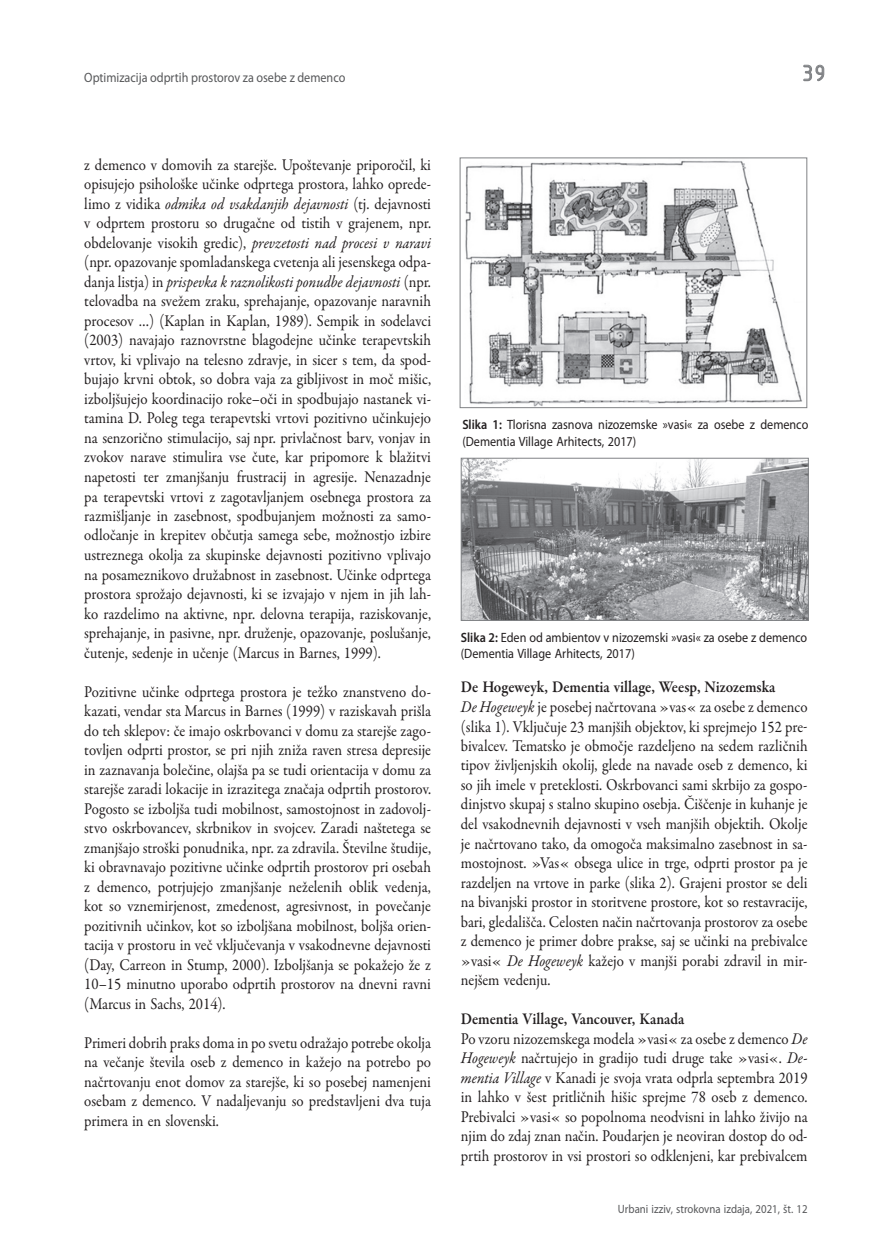
<style>
.page{position:relative;width:894px;height:1260px;background:#fff}
.page>*{position:absolute;margin:0;border:0;box-sizing:border-box;transform-origin:0 0}
.t1{font:24px "ISOCTEUR";color:#808285}
.t2{font:16.5px/19.5px "Garamond Premr Pro";color:#231f20;text-align:justify;scale:.9 1}
.t3{font:13.5px/16.5px "Myriad Pro";color:#231f20;scale:.9 1}
.t4{font:13.5px "Myriad Pro";color:#57585a;scale:.9 1}
.t5{font:12px "Myriad Pro";color:#57585a;scale:.9 1}
.s1{font-style:italic}
.s2{font-weight:600}
</style>
<div class="page">
<svg style="left:803px;top:64px;width:21px;height:18px"></svg>
<img style="left:465px;top:160px;width:338px;height:246px">
<div style="left:459px;top:158px;width:348px;height:250px;border:1px solid #808285"></div>
<img style="left:463px;top:460px;width:343px;height:159px">
<div style="left:461px;top:458px;width:347px;height:163px;border:1px solid #808285"></div>
<p class="t4" style="left:84px;top:70px;width:291px">Optimizacija odprtih prostorov za osebe z demenco</p>
<h1 class="t1" style="left:799px;top:57px;width:31px">39</h1>
<p class="t2" style="left:84px;top:155px;width:387px">z demenco v domovih za starejše. Upoštevanje priporočil, ki opisujejo psihološke učinke odprtega prostora, lahko oprede&shy;limo z vidika <span class="s1">odmika od vsakdanjih dejavnosti</span> (tj. dejavnosti v odprtem prostoru so drugačne od tistih v grajenem, npr. obdelovanje visokih gredic), <span class="s1">prevzetosti nad procesi v naravi </span>(npr. opazovanje spomladanskega cvetenja ali jesenskega odpa&shy;danja listja) in <span class="s1">prispevka k raznolikosti ponudbe dejavnosti</span> (npr. telovadba na svežem zraku, sprehajanje, opazovanje naravnih procesov …) (Kaplan in Kaplan, 1989). Sempik in sodelavci (2003) navajajo raznovrstne blagodejne učinke terapevtskih vrtov, ki vplivajo na telesno zdravje, in sicer s tem, da spod&shy;bujajo krvni obtok, so dobra vaja za gibljivost in moč mišic, izboljšujejo koordinacijo roke–oči in spodbujajo nastanek vi&shy;tamina D. Poleg tega terapevtski vrtovi pozitivno učinkujejo na senzorično stimulacijo, saj npr. privlačnost barv, vonjav in zvokov narave stimulira vse čute, kar pripomore k blažitvi napetosti ter zmanjšanju frustracij in agresije. Nenazadnje pa terapevtski vrtovi z zagotavljanjem osebnega prostora za razmišljanje in zasebnost, spodbujanjem možnosti za samo&shy;odločanje in krepitev občutja samega sebe, možnostjo izbire ustreznega okolja za skupinske dejavnosti pozitivno vplivajo na posameznikovo družabnost in zasebnost. Učinke odprtega prostora sprožajo dejavnosti, ki se izvajajo v njem in jih lah&shy;ko razdelimo na aktivne, npr. delovna terapija, raziskovanje, sprehajanje, in pasivne, npr. druženje, opazovanje, poslušanje, čutenje, sedenje in učenje (Marcus in Barnes, 1999).</p>
<p class="t2" style="left:84px;top:682px;width:387px">Pozitivne učinke odprtega prostora je težko znanstveno do&shy;kazati, vendar sta Marcus in Barnes (1999) v raziskavah prišla do teh sklepov: če imajo oskrbovanci v domu za starejše zago&shy;tovljen odprti prostor, se pri njih zniža raven stresa depresije in zaznavanja bolečine, olajša pa se tudi orientacija v domu za starejše zaradi lokacije in izrazitega značaja odprtih prostorov.<br>Pogosto se izboljša tudi mobilnost, samostojnost in zadovolj&shy;stvo oskrbovancev, skrbnikov in svojcev. Zaradi naštetega se zmanjšajo stroški ponudnika, npr. za zdravila. Številne študije, ki obravnavajo pozitivne učinke odprtih prostorov pri osebah z demenco, potrjujejo zmanjšanje neželenih oblik vedenja, kot so vznemirjenost, zmedenost, agresivnost, in povečanje pozitivnih učinkov, kot so izboljšana mobilnost, boljša orien&shy;tacija v prostoru in več vključevanja v vsakodnevne dejavnosti (Day, Carreon in Stump, 2000). Izboljšanja se pokažejo že z 10–15 minutno uporabo odprtih prostorov na dnevni ravni (Marcus in Sachs, 2014).</p>
<p class="t2" style="left:84px;top:1033px;width:387px">Primeri dobrih praks doma in po svetu odražajo potrebe okolja na večanje števila oseb z demenco in kažejo na potrebo po načrtovanju enot domov za starejše, ki so posebej namenjeni osebam z demenco. V nadaljevanju so predstavljeni dva tuja primera in en slovenski.</p>
<p class="t3" style="left:462px;top:417px;width:386px"><span class="s2">Slika 1:</span> Tlorisna zasnova nizozemske »vasi« za osebe z demenco (Dementia Village Arhitects, 2017)</p>
<p class="t3" style="left:461px;top:629px;width:386px"><span class="s2">Slika 2:</span> Eden od ambientov v nizozemski »vasi« za osebe z demenco (Dementia Village Arhitects, 2017)</p>
<p class="t2" style="left:461px;top:678px;width:387px;text-align:left"><span class="s2">De Hogeweyk, Dementia village, Weesp, Nizozemska<br></span><span class="s1">De Hogeweyk</span> je posebej načrtovana »vas« za osebe z demenco (slika 1). Vključuje 23 manjših objektov, ki sprejmejo 152 pre&shy;bivalcev. Tematsko je območje razdeljeno na sedem različnih tipov življenjskih okolij, glede na navade oseb z demenco, ki so jih imele v preteklosti. Oskrbovanci sami skrbijo za gospo&shy;dinjstvo skupaj s stalno skupino osebja. Čiščenje in kuhanje je del vsakodnevnih dejavnosti v vseh manjših objektih. Okolje je načrtovano tako, da omogoča maksimalno zasebnost in sa&shy;mostojnost. »Vas« obsega ulice in trge, odprti prostor pa je razdeljen na vrtove in parke (slika 2). Grajeni prostor se deli na bivanjski prostor in storitvene prostore, kot so restavracije, bari, gledališča. Celosten način načrtovanja prostorov za osebe z demenco je primer dobre prakse, saj se učinki na prebivalce »vasi« <span class="s1">De Hogeweyk</span> kažejo v manjši porabi zdravil in mir&shy;nejšem vedenju.</p>
<p class="t2" style="left:461px;top:1009px;width:387px;text-align:left"><span class="s2">Dementia Village, Vancouver, Kanada<br></span>Po vzoru nizozemskega modela »vasi« za osebe z demenco <span class="s1">De Hogeweyk</span> načrtujejo in gradijo tudi druge take »vasi«. <span class="s1">De&shy;mentia Village</span> v Kanadi je svoja vrata odprla septembra 2019 in lahko v šest pritličnih hišic sprejme 78 oseb z demenco.<br>Prebivalci »vasi« so popolnoma neodvisni in lahko živijo na njim do zdaj znan način. Poudarjen je neoviran dostop do od&shy;prtih prostorov in vsi prostori so odklenjeni, kar prebivalcem</p>
<p class="t5" style="left:618px;top:1202px;width:212px">Urbani izziv, strokovna izdaja, 2021, št. 12</p>
</div>
